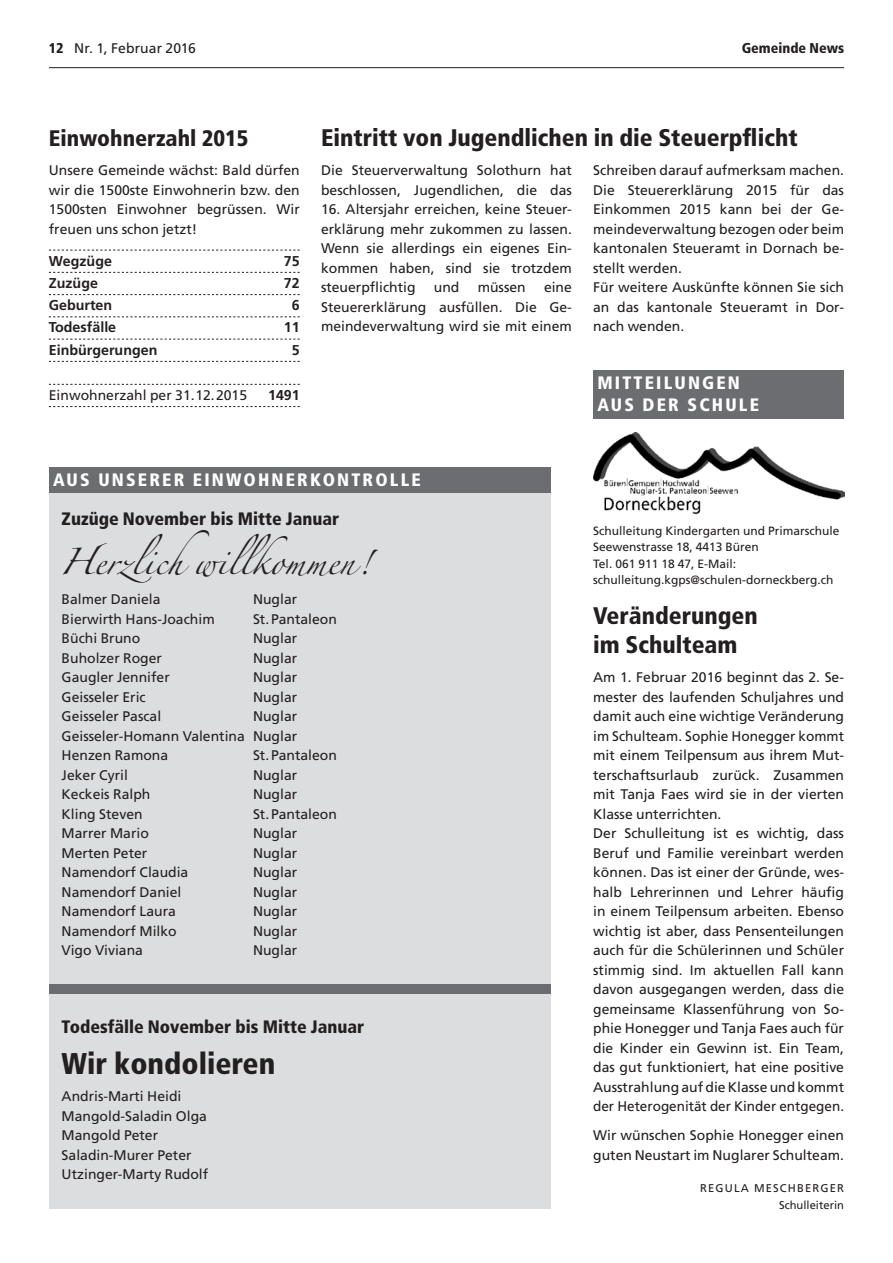
<style>
.page{position:relative;width:893px;height:1263px;background:#fff}
.page>*{position:absolute;margin:0;border:0;box-sizing:border-box;transform-origin:0 0}
.t1{font:900 condensed 30px "Frutiger LT";color:#231f20}
.t2{font:900 condensed 24px/29.2px "Frutiger LT";color:#231f20}
.t3{font:24px "Zapfino Extra LTX One";color:#231f20}
.t4{font:900 condensed 22.5px "Frutiger LT";color:#231f20}
.t5{font:900 condensed 18px "Frutiger LT";color:#231f20}
.t6{font:900 condensed 18px/22.5px "Frutiger LT";letter-spacing:.12em;color:#fff}
.t7{font:700 14.25px "Frutiger LT";color:#231f20}
.t8{font:900 condensed 14.25px "Frutiger LT";color:#231f20}
.t9{font:13.95px/19.5px "Frutiger LT";color:#231f20}
.t10{font:12px/16.5px "Frutiger LT";color:#231f20}
.t11{font:11.25px/16.5px "Frutiger LT";letter-spacing:.1em;color:#231f20;text-align:right}
.s1{font-weight:900;font-stretch:condensed;font-size:14.25px}
</style>
<div class="page">
<hr style="left:49px;top:67px;width:795px;height:1px;background:#231f20">
<div style="left:49px;top:482px;width:502px;height:727px;background:#dcdddf"></div>
<div style="left:49px;top:468px;width:502px;height:25px;background:#6c6d70"></div>
<div style="left:49px;top:984px;width:502px;height:10px;background:#6c6d70"></div>
<svg style="left:49px;top:250px;width:251px;height:1px"></svg>
<svg style="left:49px;top:272px;width:251px;height:1px"></svg>
<svg style="left:49px;top:294px;width:251px;height:1px"></svg>
<svg style="left:49px;top:316px;width:251px;height:1px"></svg>
<svg style="left:49px;top:339px;width:251px;height:1px"></svg>
<svg style="left:49px;top:361px;width:251px;height:1px"></svg>
<svg style="left:49px;top:384px;width:251px;height:1px"></svg>
<svg style="left:49px;top:406px;width:251px;height:1px"></svg>
<div style="left:593px;top:370px;width:251px;height:48px;background:#6c6d70"></div>
<img style="left:593px;top:433px;width:251px;height:82px">
<p class="t9" style="left:49px;top:39px;width:149px"><span class="s1">12</span> Nr. 1, Februar 2016</p>
<p class="t8" style="left:742px;top:40px;width:104px">Gemeinde News</p>
<h3 class="t4" style="left:49px;top:124px;width:201px">Einwohnerzahl 2015</h3>
<p class="t9" style="left:49px;top:161px;width:252px;text-align:justify">Unsere Gemeinde wächst: Bald dürfen wir die 1500ste Einwohnerin bzw. den 1500sten Einwohner begrüssen. Wir freuen uns schon jetzt!</p>
<p class="t7" style="left:49px;top:252px;width:65px">Wegzüge</p>
<p class="t7" style="left:284px;top:252px;width:17px">75</p>
<p class="t7" style="left:49px;top:275px;width:51px">Zuzüge</p>
<p class="t7" style="left:284px;top:275px;width:17px">72</p>
<p class="t7" style="left:49px;top:297px;width:65px">Geburten</p>
<p class="t7" style="left:292px;top:297px;width:9px">6</p>
<p class="t7" style="left:49px;top:319px;width:69px">Todesfälle</p>
<p class="t7" style="left:284px;top:319px;width:17px">11</p>
<p class="t7" style="left:49px;top:341px;width:110px">Einbürgerungen</p>
<p class="t7" style="left:292px;top:341px;width:9px">5</p>
<p class="t9" style="left:49px;top:385px;width:200px">Einwohnerzahl per 31.12.2015</p>
<p class="t7" style="left:268px;top:386px;width:33px">1491</p>
<h2 class="t2" style="left:321px;top:123px;width:478px">Eintritt von Jugendlichen in die Steuerpflicht</h2>
<p class="t9" style="left:321px;top:161px;width:252px">Die Steuerverwaltung Solothurn hat beschlossen, Jugendlichen, die das</p>
<p class="t9" style="left:321px;top:200px;width:252px;text-align:justify">16. Altersjahr erreichen, keine Steuer&shy;erklärung mehr zukommen zu lassen.<br>Wenn sie allerdings ein eigenes Ein&shy;kommen haben, sind sie trotzdem steuerpflichtig</p>
<p class="t9" style="left:593px;top:161px;width:252px">Schreiben darauf aufmerksam machen.<br>Die Steuererklärung 2015 für das<br>Einkommen 2015 kann bei der Ge&shy;meindeverwaltung bezogen oder beim kantonalen Steueramt in Dornach be&shy;stellt werden.<br>Für weitere Auskünfte können Sie sich an das kantonale Steueramt in Dor&shy;nach wenden.</p>
<p class="t9" style="left:434px;top:278px;width:27px">und</p>
<p class="t9" style="left:478px;top:278px;width:50px">müssen</p>
<p class="t9" style="left:321px;top:278px;width:252px;text-align:justify;text-indent:223px">eine Steuererklärung ausfüllen. Die Ge&shy;meindeverwaltung wird sie mit einem</p>
<p class="t6" style="left:597px;top:371px;width:163px">MITTEILUNGEN<br>AUS DER SCHULE</p>
<p class="t6" style="left:53px;top:469px;width:369px">AUS UNSERER EINWOHNERKONTROLLE</p>
<p class="t5" style="left:62px;top:507px;width:279px">Zuzüge November bis Mitte Januar</p>
<h2 class="t3" style="left:60px;top:552px;width:312px">Herzlichwillkommen!</h2>
<p class="t9" style="left:62px;top:590px;width:100px">Balmer Daniela</p>
<p class="t9" style="left:253px;top:590px;width:46px">Nuglar</p>
<p class="t9" style="left:62px;top:609px;width:155px">Bierwirth Hans-Joachim</p>
<p class="t9" style="left:253px;top:609px;width:85px">St.Pantaleon</p>
<p class="t9" style="left:62px;top:629px;width:80px">Büchi Bruno</p>
<p class="t9" style="left:253px;top:629px;width:46px">Nuglar</p>
<p class="t9" style="left:62px;top:648px;width:102px">Buholzer Roger</p>
<p class="t9" style="left:253px;top:648px;width:46px">Nuglar</p>
<p class="t9" style="left:62px;top:668px;width:110px">Gaugler Jennifer</p>
<p class="t9" style="left:253px;top:668px;width:46px">Nuglar</p>
<p class="t9" style="left:62px;top:687px;width:86px">Geisseler Eric</p>
<p class="t9" style="left:253px;top:687px;width:46px">Nuglar</p>
<p class="t9" style="left:62px;top:707px;width:101px">Geisseler Pascal</p>
<p class="t9" style="left:62px;top:707px;width:237px;text-align:justify;text-indent:191px">Nuglar Geisseler-Homann Valentina Nuglar Henzen Ramona</p>
<p class="t9" style="left:253px;top:746px;width:85px">St.Pantaleon</p>
<p class="t9" style="left:62px;top:765px;width:68px">Jeker Cyril</p>
<p class="t9" style="left:253px;top:765px;width:46px">Nuglar</p>
<p class="t9" style="left:62px;top:785px;width:90px">Keckeis Ralph</p>
<p class="t9" style="left:253px;top:785px;width:46px">Nuglar</p>
<p class="t9" style="left:62px;top:804px;width:83px">Kling Steven</p>
<p class="t9" style="left:253px;top:804px;width:85px">St.Pantaleon</p>
<p class="t9" style="left:62px;top:824px;width:89px">Marrer Mario</p>
<p class="t9" style="left:253px;top:824px;width:46px">Nuglar</p>
<p class="t9" style="left:62px;top:843px;width:87px">Merten Peter</p>
<p class="t9" style="left:253px;top:843px;width:46px">Nuglar</p>
<p class="t9" style="left:62px;top:863px;width:128px">Namendorf Claudia</p>
<p class="t9" style="left:253px;top:863px;width:46px">Nuglar</p>
<p class="t9" style="left:62px;top:882px;width:121px">Namendorf Daniel</p>
<p class="t9" style="left:253px;top:882px;width:46px">Nuglar</p>
<p class="t9" style="left:62px;top:902px;width:116px">Namendorf Laura</p>
<p class="t9" style="left:253px;top:902px;width:46px">Nuglar</p>
<p class="t9" style="left:62px;top:921px;width:117px">Namendorf Milko</p>
<p class="t9" style="left:253px;top:921px;width:46px">Nuglar</p>
<p class="t9" style="left:62px;top:941px;width:83px">Vigo Viviana</p>
<p class="t9" style="left:253px;top:941px;width:46px">Nuglar</p>
<p class="t5" style="left:62px;top:1016px;width:304px">Todesfälle November bis Mitte Januar</p>
<h1 class="t1" style="left:62px;top:1045px;width:215px">Wir kondolieren</h1>
<p class="t9" style="left:62px;top:1087px;width:148px">Andris-Marti Heidi<br>Mangold-Saladin Olga<br>Mangold Peter<br>Saladin-Murer Peter<br>Utzinger-Marty Rudolf</p>
<p class="t10" style="left:593px;top:522px;width:248px">Schulleitung Kindergarten und Primarschule Seewenstrasse 18, 4413 Büren<br>Tel. 061 911 18 47, E-Mail: schulleitung.kgps@schulen-dorneckberg.ch</p>
<h2 class="t2" style="left:593px;top:601px;width:166px">Veränderungen im Schulteam</h2>
<p class="t9" style="left:593px;top:668px;width:252px">Am 1. Februar 2016 beginnt das 2. Se&shy;mester des laufenden Schuljahres und damit auch eine wichtige Veränderung im Schulteam. Sophie Honegger kommt mit einem Teilpensum aus ihrem Mut&shy;terschaftsurlaub zurück. Zusammen mit Tanja Faes wird sie in der vierten Klasse unterrichten.<br>Der Schulleitung ist es wichtig, dass Beruf und Familie vereinbart werden können. Das ist einer der Gründe, wes&shy;halb Lehrerinnen und Lehrer häufig in einem Teilpensum arbeiten. Ebenso wichtig ist aber, dass Pensenteilungen auch für die Schülerinnen und Schüler stimmig sind. Im aktuellen Fall kann davon ausgegangen werden, dass die gemeinsame Klassenführung von So&shy;phie Honegger und Tanja Faes auch für die Kinder ein Gewinn ist. Ein Team, das gut funktioniert, hat eine positive Ausstrahlung auf die Klasse und kommt der Heterogenität der Kinder entgegen.</p>
<p class="t9" style="left:593px;top:1126px;width:252px">Wir wünschen Sophie Honegger einen guten Neustart im Nuglarer Schulteam.</p>
<p class="t11" style="left:700px;top:1180px;width:145px">REGULA MESCHBERGER<br>Schulleiterin</p>
</div>
